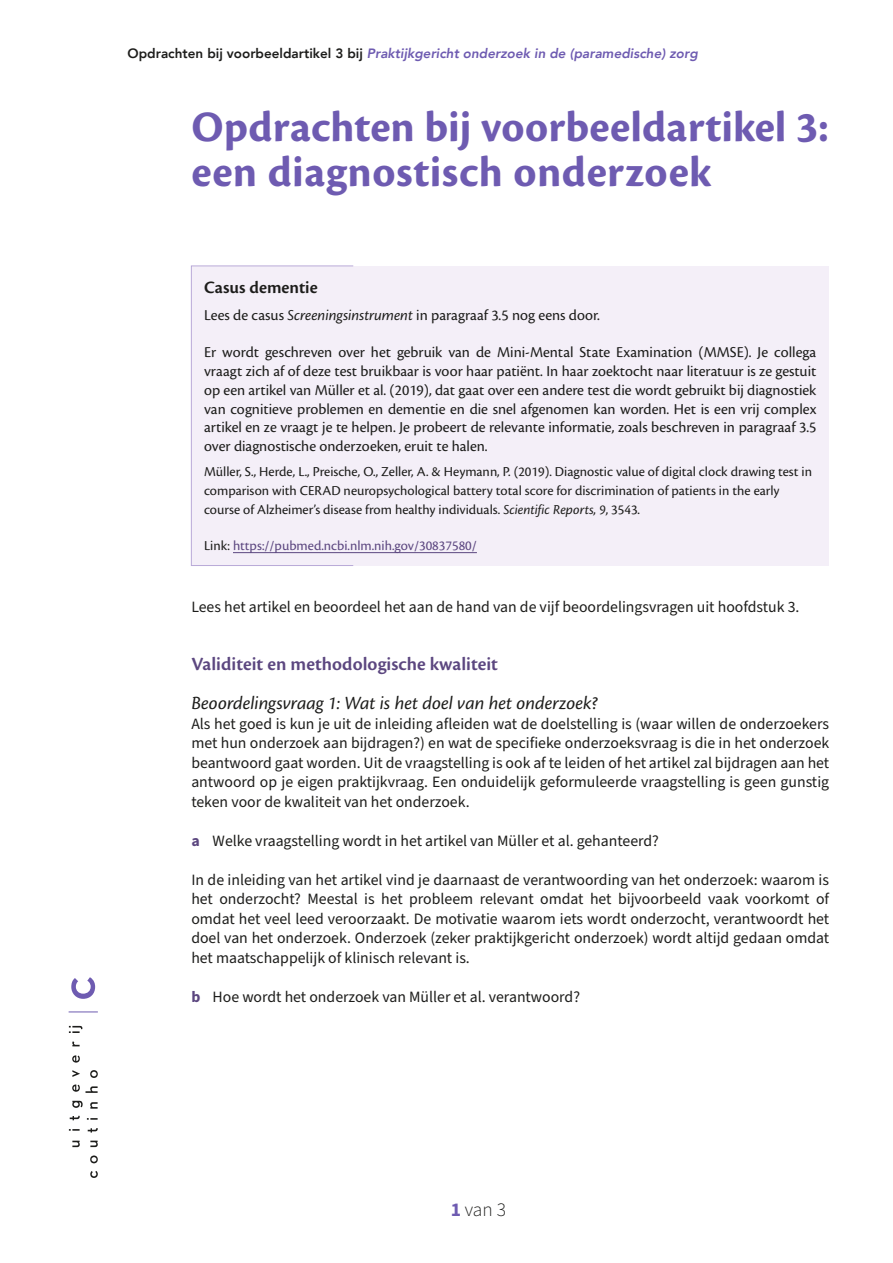
<style>
.page{position:relative;width:893px;height:1263px;background:#fff}
.page>*{position:absolute;margin:0;border:0;box-sizing:border-box;transform-origin:0 0}
.t1{font:700 45px/45px "Cronos Pro";letter-spacing:.005em;color:#6e5bb1}
.t2{font:italic 19.5px "Cronos Pro";color:#1d1d1b}
.t3{font:600 19.5px "Cronos Pro";color:#5c4780}
.t4{font:300 19.5px "Source Sans Pro";color:#1d1d1b}
.t5{font:600 18px "Cronos Pro";color:#1d1d1b}
.t6{font:15.75px/19.5px "Source Sans Pro";color:#1d1d1b;text-align:justify}
.t7{font:15.75px/18.8px "Cronos Pro";color:#1d1d1b;text-align:justify}
.t8{font:14.25px/18.8px "Cronos Pro";color:#1d1d1b}
.t9{font:14.25px "Cronos Pro";color:#5c4780}
.t10{font:italic 800 13.5px "Avenir";color:#6e5bb1}
.s1{font-style:normal;color:#1d1d1b}
.s2{font-style:italic}
.s3{color:#1d1d1b}
.s4{font-weight:700;color:#5c4780}
.s5{font-weight:700;color:#6e5bb1}
</style>
<div class="page">
<svg style="left:72px;top:1141px;width:8px;height:6px"></svg>
<svg style="left:69px;top:1129px;width:11px;height:2px"></svg>
<svg style="left:70px;top:1116px;width:10px;height:4px"></svg>
<svg style="left:72px;top:1101px;width:11px;height:7px"></svg>
<svg style="left:72px;top:1084px;width:8px;height:8px"></svg>
<svg style="left:72px;top:1070px;width:8px;height:7px"></svg>
<svg style="left:72px;top:1055px;width:8px;height:7px"></svg>
<svg style="left:72px;top:1041px;width:8px;height:5px"></svg>
<svg style="left:69px;top:1026px;width:13px;height:7px"></svg>
<svg style="left:90px;top:1171px;width:8px;height:7px"></svg>
<svg style="left:90px;top:1155px;width:8px;height:8px"></svg>
<svg style="left:90px;top:1140px;width:8px;height:7px"></svg>
<svg style="left:88px;top:1128px;width:10px;height:4px"></svg>
<svg style="left:87px;top:1118px;width:11px;height:2px"></svg>
<svg style="left:90px;top:1102px;width:8px;height:7px"></svg>
<svg style="left:86px;top:1086px;width:12px;height:7px"></svg>
<svg style="left:90px;top:1070px;width:8px;height:8px"></svg>
<svg style="left:69px;top:1011px;width:29px;height:1px"></svg>
<svg style="left:71px;top:977px;width:24px;height:22px"></svg>
<div style="left:191px;top:266px;width:638px;height:299px;background:#f4eff8"></div>
<div style="left:191px;top:266px;width:162px;height:300px;border:1px solid #b9aad8"></div>
<hr style="left:233px;top:552px;width:244px;height:1px;background:#5c4780">
<p class="t10" style="left:128px;top:45px;width:572px"><span class="s1">Opdrachten bij voorbeeldartikel 3 bij</span> Praktijkgericht onderzoek in de (paramedische) zorg</p>
<h1 class="t1" style="left:191px;top:106px;width:639px">Opdrachten bij voorbeeldartikel 3: een diagnostisch onderzoek</h1>
<p class="t5" style="left:204px;top:277px;width:115px">Casus dementie</p>
<p class="t7" style="left:204px;top:306px;width:397px">Lees de casus <span class="s2">Screeningsinstrument</span> in paragraaf 3.5 nog eens door.</p>
<p class="t7" style="left:204px;top:343px;width:614px">Er wordt geschreven over het gebruik van de Mini-Mental State Examination (MMSE). Je collega vraagt zich af of deze test bruikbaar is voor haar patiënt. In haar zoektocht naar literatuur is ze gestuit op een artikel van Müller et al. (2019), dat gaat over een andere test die wordt gebruikt bij diagnostiek van cognitieve problemen en dementie en die snel afgenomen kan worden. Het is een vrij complex artikel en ze vraagt je te helpen. Je probeert de relevante informatie, zoals beschreven in paragraaf 3.5 over diagnostische onderzoeken, eruit te halen.</p>
<p class="t8" style="left:204px;top:463px;width:609px">Müller, S., Herde, L., Preische, O., Zeller, A. &amp; Heymann, P. (2019). Diagnostic value of digital clock drawing test in comparison with CERAD neuropsychological battery total score for discrimination of patients in the early course of Alzheimer’s disease from healthy individuals. <span class="s2">Scientific Reports, 9</span>, 3543.</p>
<p class="t9" style="left:204px;top:537px;width:274px"><span class="s3">Link:</span> https://pubmed.ncbi.nlm.nih.gov/30837580/</p>
<p class="t6" style="left:191px;top:597px;width:610px">Lees het artikel en beoordeel het aan de hand van de vijf beoordelingsvragen uit hoofdstuk 3.</p>
<p class="t3" style="left:191px;top:653px;width:308px">Validiteit en methodologische kwaliteit</p>
<p class="t2" style="left:191px;top:692px;width:408px">Beoordelingsvraag 1: Wat is het doel van het onderzoek?</p>
<p class="t6" style="left:191px;top:714px;width:639px">Als het goed is kun je uit de inleiding afleiden wat de doelstelling is (waar willen de onderzoekers met hun onderzoek aan bijdragen?) en wat de specifieke onderzoeksvraag is die in het onderzoek beantwoord gaat worden. Uit de vraagstelling is ook af te leiden of het artikel zal bijdragen aan het antwoord op je eigen praktijkvraag. Een onduidelijk geformuleerde vraagstelling is geen gunstig teken voor de kwaliteit van het onderzoek.</p>
<p class="t6" style="left:191px;top:831px;width:469px"><span class="s4">a</span> Welke vraagstelling wordt in het artikel van Müller et al. gehanteerd?</p>
<p class="t6" style="left:191px;top:870px;width:639px">In de inleiding van het artikel vind je daarnaast de verantwoording van het onderzoek: waarom is het onderzocht? Meestal is het probleem relevant omdat het bijvoorbeeld vaak voorkomt of omdat het veel leed veroorzaakt. De motivatie waarom iets wordt onderzocht, verantwoordt het doel van het onderzoek. Onderzoek (zeker praktijkgericht onderzoek) wordt altijd gedaan omdat het maatschappelijk of klinisch relevant is.</p>
<p class="t6" style="left:191px;top:987px;width:390px"><span class="s4">b</span> Hoe wordt het onderzoek van Müller et al. verantwoord?</p>
<p class="t4" style="left:451px;top:1197px;width:57px"><span class="s5">1</span> van 3</p>
</div>
